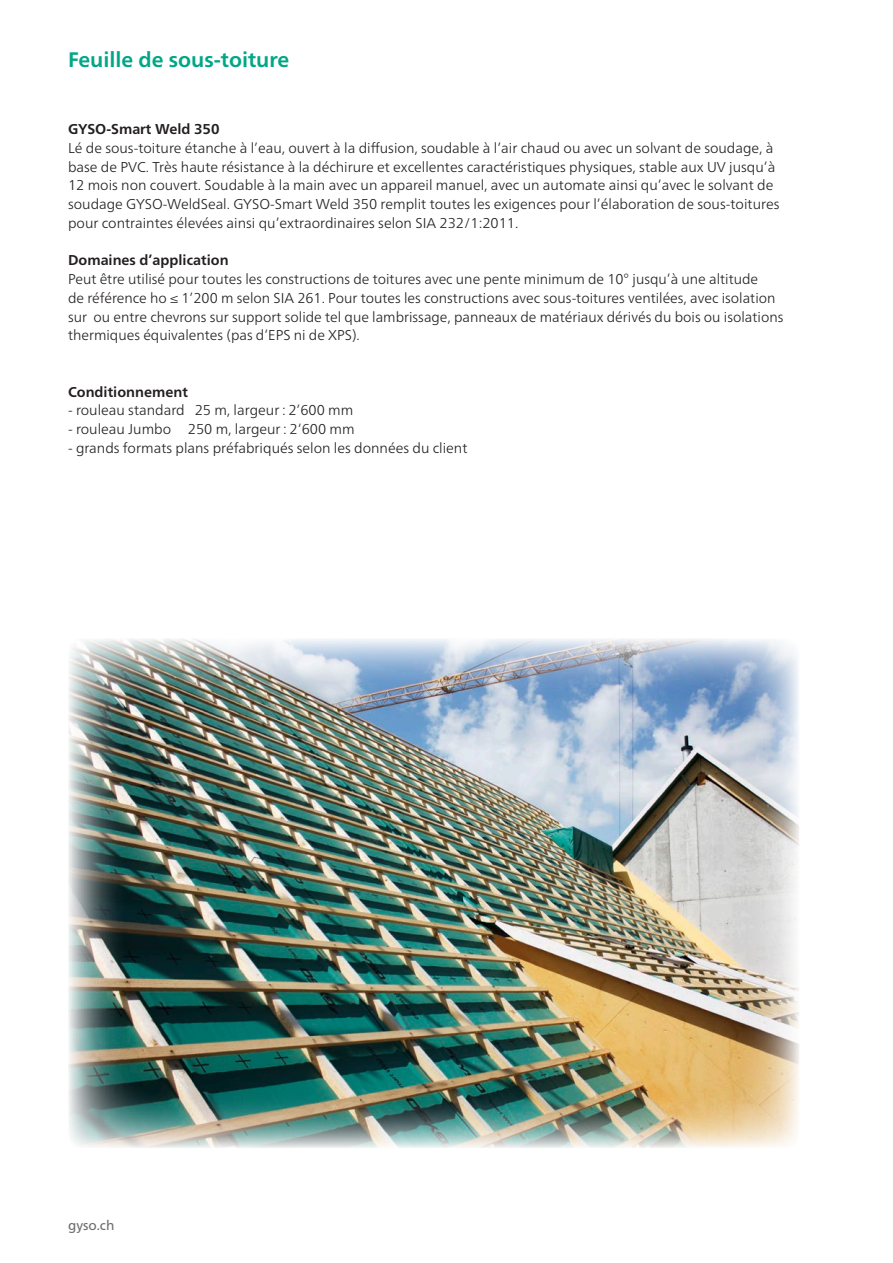
<style>
.page{position:relative;width:893px;height:1263px;background:#fff}
.page>*{position:absolute;margin:0;border:0;box-sizing:border-box;transform-origin:0 0}
.t1{font:700 21px "Frutiger Neue LT Pro";color:#00a786}
.t2{font:300 14.25px/18.8px "Frutiger Neue LT Pro";color:#231f20}
.t3{font:700 14.25px "Frutiger Neue LT Pro";color:#231f20}
.t4{font:13.5px "Frutiger Neue LT Pro";color:#6c6d70}
</style>
<div class="page">
<img style="left:68px;top:639px;width:731px;height:509px">
<h1 class="t1" style="left:68px;top:47px;width:223px">Feuille de sous-toiture</h1>
<p class="t3" style="left:68px;top:121px;width:153px">GYSO-Smart Weld 350</p>
<p class="t2" style="left:68px;top:138px;width:713px">Lé de sous-toiture étanche à l’eau, ouvert à la diffusion, soudable à l’air chaud ou avec un solvant de soudage, à base de PVC. Très haute résistance à la déchirure et excellentes caractéristiques physiques, stable aux UV jusqu’à 12 mois non couvert. Soudable à la main avec un appareil manuel, avec un automate ainsi qu’avec le solvant de soudage GYSO-WeldSeal. GYSO-Smart Weld 350 remplit toutes les exigences pour l’élaboration de sous-toitures pour contraintes élevées ainsi qu’extraordinaires selon SIA 232/1:2011.</p>
<p class="t3" style="left:68px;top:252px;width:162px">Domaines d’application</p>
<p class="t2" style="left:68px;top:270px;width:717px">Peut être utilisé pour toutes les constructions de toitures avec une pente minimum de 10° jusqu’à une altitude<br>de référence ho ≤ 1’200 m selon SIA 261. Pour toutes les constructions avec sous-toitures ventilées, avec isolation sur ou entre chevrons sur support solide tel que lambrissage, panneaux de matériaux dérivés du bois ou isolations thermiques équivalentes (pas d’EPS ni de XPS).</p>
<p class="t3" style="left:68px;top:383px;width:121px">Conditionnement</p>
<p class="t2" style="left:68px;top:401px;width:287px">- rouleau standard 25 m, largeur : 2’600 mm</p>
<p class="t2" style="left:68px;top:420px;width:288px">- rouleau Jumbo 250 m, largeur : 2‘600 mm</p>
<p class="t2" style="left:68px;top:438px;width:401px">- grands formats plans préfabriqués selon les données du client</p>
<p class="t4" style="left:68px;top:1217px;width:48px">gyso.ch</p>
</div>
